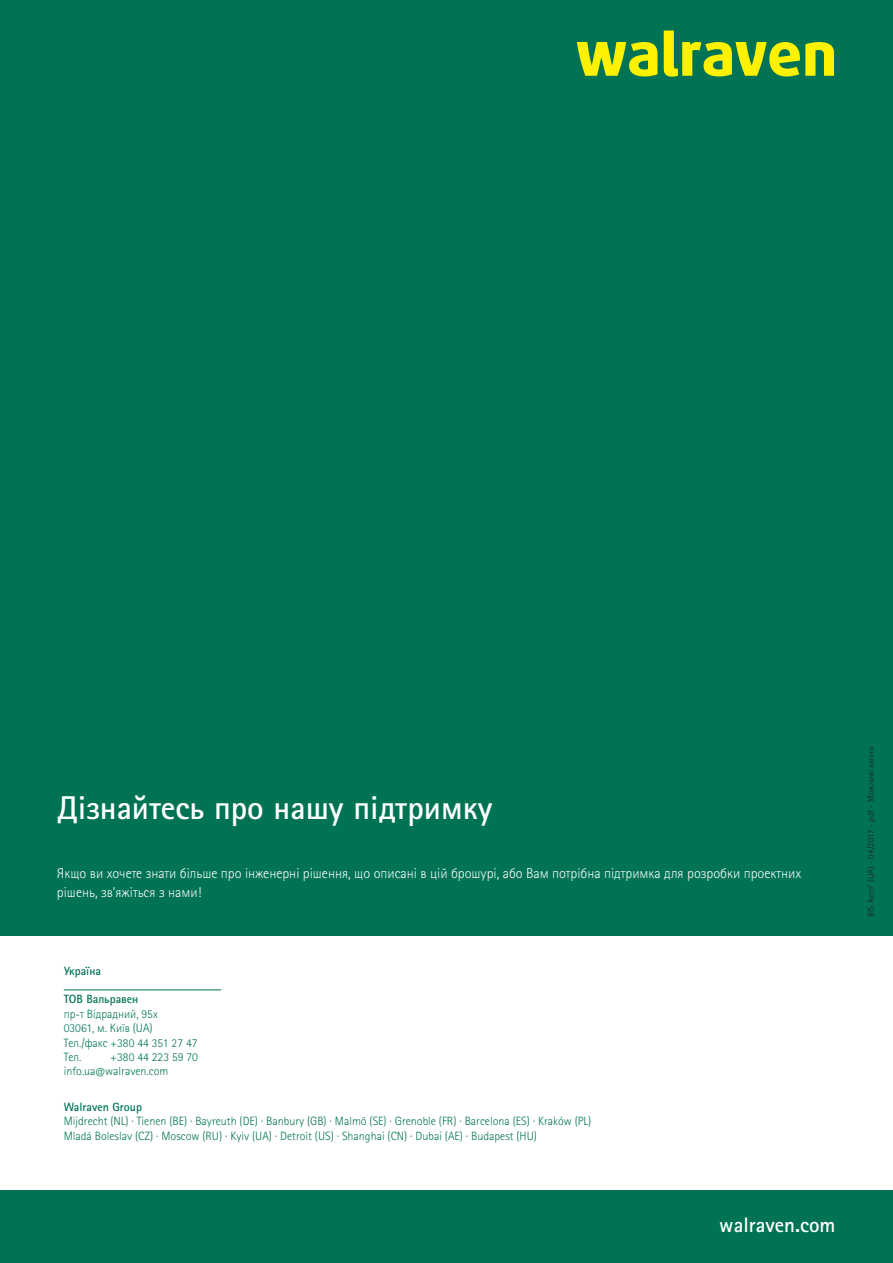
<style>
.page{position:relative;width:893px;height:1263px;background:#007355}
.page>*{position:absolute;margin:0;border:0;box-sizing:border-box;transform-origin:0 0}
.t1{font:700 33px "Rotis Sans Serif Pro Cyr";color:#fff}
.t2{font:700 21px "Rotis Sans Serif Std";color:#fff}
.t3{font:300 14.25px/19.5px "Rotis Sans Serif Pro Cyr";color:#fff}
.t4{font:300 12px/14.4px "Rotis Sans Serif Std";color:#007355}
.t5{font:300 12px/14.4px "Rotis Sans Serif Pro Cyr";color:#007355}
.t6{font:700 12px "Rotis Sans Serif Pro Cyr";color:#007355}
.t7{font:700 12px "Rotis Sans Serif Std";color:#007355}
.t8{font:300 9px "Rotis Sans Serif Pro Cyr";letter-spacing:.015em;color:#231f20}
</style>
<div class="page">
<div style="left:0;top:936px;width:893px;height:254px;background:#fff"></div>
<svg style="left:664px;top:31px;width:170px;height:46px"></svg>
<svg style="left:577px;top:42px;width:80px;height:34px"></svg>
<hr style="left:64px;top:989px;width:157px;height:1px;background:#007355">
<h1 class="t1" style="left:57px;top:796px;width:436px">Дізнайтесь про нашу підтримку</h1>
<p class="t3" style="left:57px;top:864px;width:746px">Якщо ви хочете знати більше про інженерні рішення, що описані в цій брошурі, або Вам потрібна підтримка для розробки проектних рішень, зв'яжіться з нами!</p>
<p class="t6" style="left:64px;top:966px;width:39px">Україна</p>
<p class="t6" style="left:64px;top:995px;width:76px">ТОВ Вальравен</p>
<p class="t5" style="left:64px;top:1008px;width:135px">пр-т Відрадний, 95х<br>03061, м. Київ (UA)<br>Тел./факс +380 44 351 27 47<br>Тел.</p>
<p class="t5" style="left:64px;top:1051px;width:136px;text-indent:46px">+380 44 223 59 70 info.ua@walraven.com</p>
<p class="t7" style="left:64px;top:1102px;width:80px">Walraven Group</p>
<p class="t4" style="left:64px;top:1115px;width:529px">Mijdrecht (NL) · Tienen (BE) · Bayreuth (DE) · Banbury (GB) · Malmö (SE) · Grenoble (FR) · Barcelona (ES) · Kraków (PL)<br>Mladá Boleslav (CZ) · Moscow (RU) · Kyiv (UA) · Detroit (US) · Shanghai (CN) · Dubai (AE) · Budapest (HU)</p>
<h2 class="t2" style="left:719px;top:1217px;width:118px">walraven.com</h2>
<p class="t8" style="left:867px;top:917px;width:171px;rotate:-90deg">BIS Aero<sup>®</sup> (UA) - 04/2017 - pdf - Можливі зміни</p>
</div>
